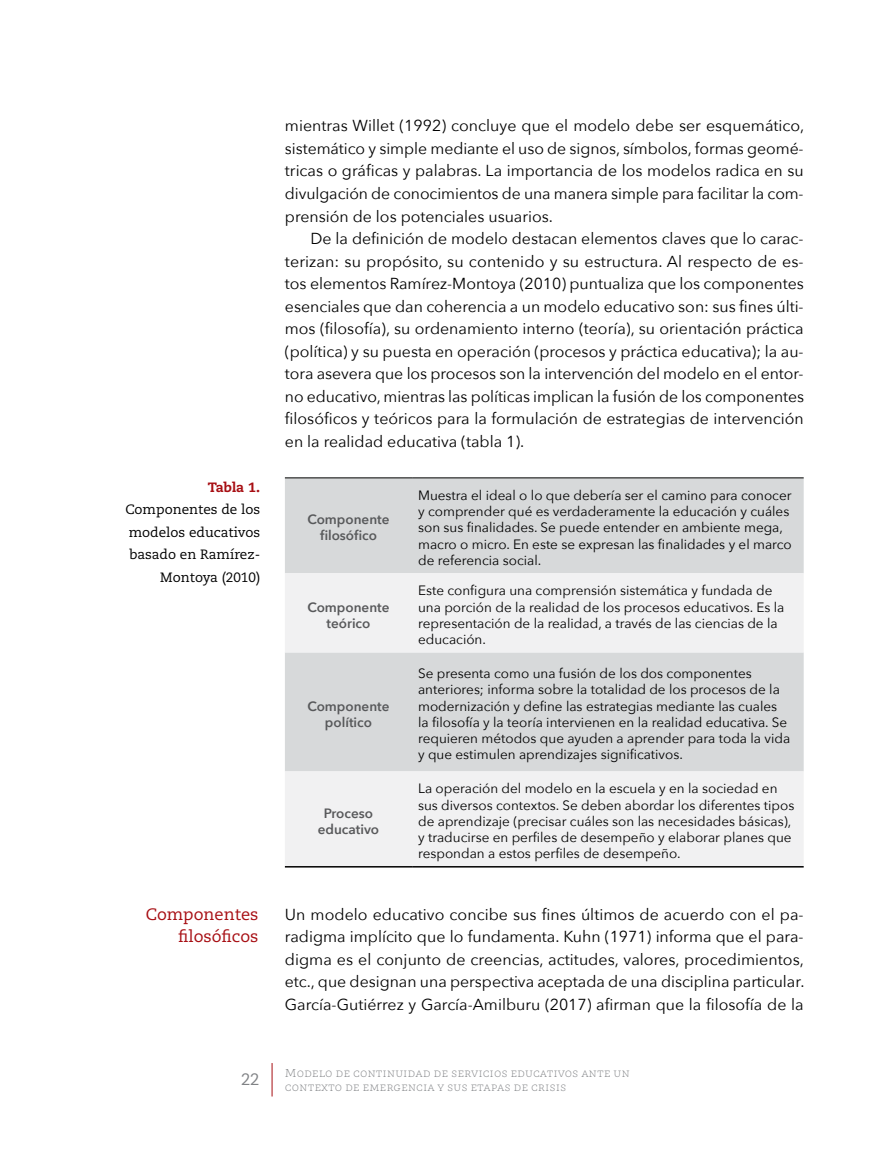
<style>
.page{position:relative;width:893px;height:1149px;background:#fff}
.page>*{position:absolute;margin:0;border:0;box-sizing:border-box;transform-origin:0 0}
.Titulo_02{font:16.5px/22.5px "Caecilia LT Pro 55 Roman";color:#a70e13;text-align:right}
.t1{font:16.5px "Caecilia LT Pro 55 Roman";color:#808285}
.Body_text_SAN_R{font:15.9px/22.5px "Avenir Next";color:#000;text-align:justify}
.Body_Inicio_ESP_1{font:15.9px/22.5px "Avenir Next";color:#000;text-align:justify}
.Body_Inicio_ESP_2{font:15.9px/22.5px "Avenir Next";color:#000;text-align:justify}
.Tabla{font:13.5px/16.2px "Avenir Next";color:#000}
.Tabla_Bold{font:600 13.5px/16.2px "Avenir Next";color:#58595b;text-align:center}
.Figura{font:13.5px/22.5px "Caecilia LT Pro 55 Roman";color:#000;text-align:right}
.Figura_TIT{font:800 13.5px "Caecilia LT Pro 85";color:#a70e13}
.t2{font:300 11.4px/13.6px "GMX";color:#808285}
</style>
<div class="page">
<hr style="left:272px;top:1062px;width:1px;height:34px;background:#a70e13">
<div style="left:285px;top:478px;width:519px;height:95px;background:#d7d9da"></div>
<svg style="left:285px;top:573px;width:519px;height:292px;fill:#f1f1f2"></svg>
<hr style="left:285px;top:865px;width:127px;height:2px;background:#000">
<hr style="left:412px;top:865px;width:392px;height:2px;background:#000">
<hr style="left:285px;top:477px;width:127px;height:1px;background:#000">
<hr style="left:412px;top:477px;width:392px;height:1px;background:#000">
<p class="Figura_TIT" style="left:208px;top:477px;width:54px">Tabla 1.</p>
<p class="Figura" style="left:125px;top:498px;width:136px">Componentes de los modelos educativos basado en Ramírez-<br>Montoya (2010)</p>
<p class="Titulo_02" style="left:146px;top:902px;width:114px">Componentes filosóficos</p>
<p class="t1" style="left:241px;top:1068px;width:20px">22</p>
<p class="Body_Inicio_ESP_2" style="left:285px;top:114px;width:521px">mientras Willet (1992) concluye que el modelo debe ser esquemático, sistemático y simple mediante el uso de signos, símbolos, formas geomé&shy;tricas o gráficas y palabras. La importancia de los modelos radica en su divulgación de conocimientos de una manera simple para facilitar la com&shy;prensión de los potenciales usuarios.</p>
<p class="Body_text_SAN_R" style="left:285px;top:226px;width:521px;text-indent:26px">De la definición de modelo destacan elementos claves que lo carac&shy;terizan: su propósito, su contenido y su estructura. Al respecto de es&shy;tos elementos Ramírez-Montoya (2010) puntualiza que los componentes esenciales que dan coherencia a un modelo educativo son: sus fines últi&shy;mos (filosofía), su ordenamiento interno (teoría), su orientación práctica (política) y su puesta en operación (procesos y práctica educativa); la au&shy;tora asevera que los procesos son la intervención del modelo en el entor&shy;no educativo, mientras las políticas implican la fusión de los componentes filosóficos y teóricos para la formulación de estrategias de intervención en la realidad educativa (tabla 1).</p>
<p class="Tabla_Bold" style="left:307px;top:511px;width:84px">Componente filosófico</p>
<p class="Tabla_Bold" style="left:307px;top:598px;width:84px">Componente teórico</p>
<p class="Tabla_Bold" style="left:307px;top:697px;width:84px">Componente político</p>
<p class="Tabla_Bold" style="left:324px;top:804px;width:51px">Proceso</p>
<p class="Tabla_Bold" style="left:318px;top:820px;width:63px">educativo</p>
<p class="Tabla" style="left:418px;top:486px;width:375px">Muestra el ideal o lo que debería ser el camino para conocer y comprender qué es verdaderamente la educación y cuáles son sus finalidades. Se puede entender en ambiente mega, macro o micro. En este se expresan las finalidades y el marco de referencia social.</p>
<p class="Tabla" style="left:418px;top:581px;width:368px">Este configura una comprensión sistemática y fundada de una porción de la realidad de los procesos educativos. Es la representación de la realidad, a través de las ciencias de la educación.</p>
<p class="Tabla" style="left:418px;top:664px;width:374px">Se presenta como una fusión de los dos componentes anteriores; informa sobre la totalidad de los procesos de la modernización y define las estrategias mediante las cuales la filosofía y la teoría intervienen en la realidad educativa. Se requieren métodos que ayuden a aprender para toda la vida y que estimulen aprendizajes significativos.</p>
<p class="Tabla" style="left:418px;top:779px;width:378px">La operación del modelo en la escuela y en la sociedad en sus diversos contextos. Se deben abordar los diferentes tipos de aprendizaje (precisar cuáles son las necesidades básicas), y traducirse en perfiles de desempeño y elaborar planes que respondan a estos perfiles de desempeño.</p>
<p class="Body_Inicio_ESP_1" style="left:285px;top:901px;width:521px">Un modelo educativo concibe sus fines últimos de acuerdo con el pa&shy;radigma implícito que lo fundamenta. Kuhn (1971) informa que el para&shy;digma es el conjunto de creencias, actitudes, valores, procedimientos, etc., que designan una perspectiva aceptada de una disciplina particular.<br>García-Gutiérrez y García-Amilburu (2017) afirman que la filosofía de la</p>
<p class="t2" style="left:285px;top:1066px;width:346px">Modelo de continuidad de servicios educativos ante un contexto de emergencia y sus etapas de crisis</p>
</div>
